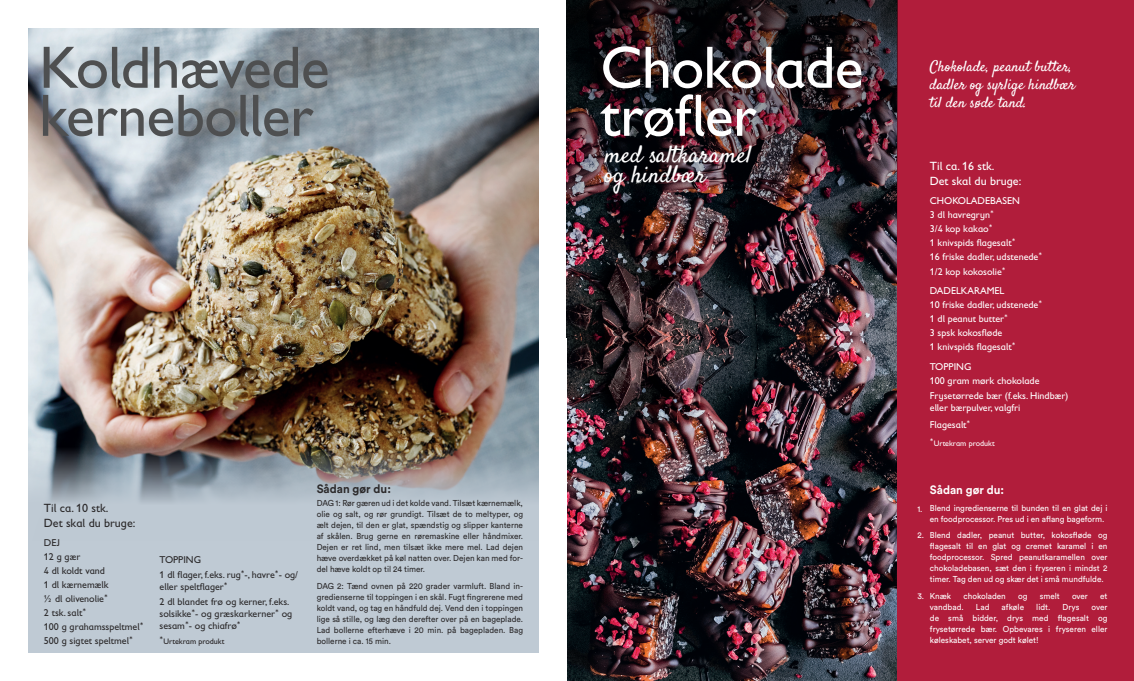
<style>
.page{position:relative;width:1134px;height:681px;background:#fff}
.page>*{position:absolute;margin:0;border:0;box-sizing:border-box;transform-origin:0 0}
.t1{font:60px/48px "Gill Sans Infant Std";letter-spacing:-.015em;color:#4e4f50}
.t2{font:60px/48px "Gill Sans Infant Std";letter-spacing:-.015em;color:#fff}
.t3{font:24px/20px "Satisfy";color:#fff}
.t4{font:15px/18px "Satisfy";color:#fff}
.t5{font:12px/15px "Gill Sans Infant Std";color:#2b292a}
.t6{font:12px/15px "Gill Sans Infant Std";color:#fff}
.t7{font:700 12px "Circular Std";color:#2b292a;scale:.96 1}
.t8{font:700 12px "Circular Std";color:#fff;scale:.96 1}
.t9{font:10px/14px "Gill Sans Infant Std";color:#fff}
.t10{font:10px/14px "Gill Sans Infant Std";color:#2b292a}
.t11{font:8.5px/11px "Circular Std";color:#2b292a;text-align:justify;scale:.96 1}
.t12{font:8.5px/11px "Circular Std";color:#fff;text-align:justify;scale:.96 1}
.t13{font:8px "Gill Sans Infant Std";color:#231f20}
.t14{font:8px "Gill Sans Infant Std";color:#fff}
</style>
<div class="page">
<div style="left:28px;top:28px;width:511px;height:624px;background:#bfcad4"></div>
<img style="left:28px;top:28px;width:511px;height:475px">
<img style="left:567px;top:271px;width:330px;height:409px">
<div style="left:897px;top:0;width:237px;height:680px;background:#b11d3b"></div>
<img style="left:567px;top:0;width:330px;height:271px">
<h1 class="t1" style="left:39px;top:43px;width:292px">Koldhævede kerneboller</h1>
<h3 class="t5" style="left:44px;top:500px;width:93px">Til ca. 10 stk.<br>Det skal du bruge:</h3>
<p class="t10" style="left:44px;top:535px;width:101px">DEJ<br>12 g gær<br>4 dl koldt vand<br>1 dl kærnemælk<br>½ dl olivenolie<sup>*<br></sup>2 tsk. salt<sup>*<br></sup>100 g grahamsspeltmel<sup>*<br></sup>500 g sigtet speltmel<sup>*</sup></p>
<p class="t10" style="left:160px;top:552px;width:140px;line-height:14.8px">TOPPING<br>1 dl flager, f.eks. rug<sup>*</sup>-, havre<sup>*</sup>- og/</p>
<p class="t10" style="left:160px;top:579px;width:131px;line-height:14.8px">eller speltflager<sup>*<br></sup>2 dl blandet frø og kerner, f.eks.</p>
<p class="t10" style="left:160px;top:607px;width:134px;line-height:12px">solsikke<sup>*</sup>- og græskarkerner<sup>*</sup> og sesam<sup>*</sup>- og chiafrø<sup>*</sup></p>
<p class="t13" style="left:160px;top:636px;width:66px"><sup>*</sup>Urtekram produkt</p>
<h3 class="t7" style="left:317px;top:480px;width:79px">Sådan gør du:</h3>
<p class="t11" style="left:317px;top:497px;width:216px">DAG 1: Rør gæren ud i det kolde vand. Tilsæt kærnemælk, olie og salt, og rør grundigt. Tilsæt de to meltyper, og ælt dejen, til den er glat, spændstig og slipper kanterne af skålen. Brug gerne en røremaskine eller håndmixer.<br>Dejen er ret lind, men tilsæt ikke mere mel. Lad dejen hæve overdækket på køl natten over. Dejen kan med for&shy;del hæve koldt op til 24 timer.</p>
<p class="t11" style="left:317px;top:580px;width:216px">DAG 2: Tænd ovnen på 220 grader varmluft. Bland in&shy;gredienserne til toppingen i en skål. Fugt fingrerene med koldt vand, og tag en håndfuld dej. Vend den i toppingen lige så stille, og læg den derefter over på en bageplade.<br>Lad bollerne efterhæve i 20 min. på bagepladen. Bag bollerne i ca. 15 min.</p>
<h1 class="t2" style="left:600px;top:43px;width:265px">Chokolade trøfler</h1>
<h2 class="t3" style="left:604px;top:146px;width:149px">med saltkaramel og hindbær</h2>
<h3 class="t4" style="left:930px;top:58px;width:147px">Chokolade, peanut butter, dadler og syrlige hindbær til den søde tand.</h3>
<h3 class="t6" style="left:930px;top:158px;width:93px">Til ca. 16 stk.<br>Det skal du bruge:</h3>
<p class="t9" style="left:930px;top:193px;width:114px">CHOKOLADEBASEN<br>3 dl havregryn<sup>*<br></sup>3/4 kop kakao<sup>*<br></sup>1 knivspids flagesalt<sup>*<br></sup>16 friske dadler, udstenede<sup>*</sup></p>
<p class="t9" style="left:930px;top:262px;width:77px;line-height:19.3px">1/2 kop kokosolie<sup>*<br></sup>DADELKARAMEL</p>
<p class="t9" style="left:930px;top:297px;width:114px">10 friske dadler, udstenede<sup>*<br></sup>1 dl peanut butter<sup>*<br></sup>3 spsk kokosfløde<br>1 knivspids flagesalt<sup>*</sup></p>
<p class="t9" style="left:930px;top:358px;width:140px;line-height:14.8px">TOPPING<br>100 gram mørk chokolade<br>Frysetørrede bær (f.eks. Hindbær)</p>
<p class="t9" style="left:930px;top:399px;width:92px;line-height:16.8px">eller bærpulver, valgfri<br>Flagesalt<sup>*</sup></p>
<p class="t14" style="left:930px;top:438px;width:66px"><sup>*</sup>Urtekram produkt</p>
<h3 class="t8" style="left:930px;top:482px;width:79px">Sådan gør du:</h3>
<p class="t12" style="left:930px;top:502px;width:187px">Blend ingredienserne til bunden til en glat dej i en foodprocessor. Pres ud i en aflang bageform.</p>
<p class="t12" style="left:930px;top:529px;width:187px">Blend dadler, peanut butter, kokosfløde og flagesalt til en glat og cremet karamel i en foodprocessor. Spred peanutkaramellen over chokoladebasen, sæt den i fryseren i mindst 2 timer. Tag den ud og skær det i små mundfulde.</p>
<p class="t12" style="left:930px;top:590px;width:24px">Knæk</p>
<p class="t12" style="left:963px;top:590px;width:46px">chokoladen</p>
<p class="t12" style="left:1018px;top:590px;width:11px">og</p>
<p class="t12" style="left:1040px;top:590px;width:22px">smelt</p>
<p class="t12" style="left:1072px;top:590px;width:18px">over</p>
<p class="t12" style="left:1100px;top:590px;width:9px">et</p>
<p class="t12" style="left:930px;top:601px;width:37px">vandbad.</p>
<p class="t12" style="left:976px;top:601px;width:16px">Lad</p>
<p class="t12" style="left:1002px;top:601px;width:25px">afkøle</p>
<p class="t12" style="left:1036px;top:601px;width:16px">lidt.</p>
<p class="t12" style="left:1062px;top:601px;width:19px">Drys</p>
<p class="t12" style="left:917px;top:503px;width:7px">1.</p>
<p class="t12" style="left:917px;top:529px;width:8px">2.</p>
<p class="t12" style="left:917px;top:590px;width:8px">3.</p>
<p class="t12" style="left:930px;top:601px;width:187px;text-indent:162px">over de små bidder, drys med flagesalt og frysetørrede bær. Opbevares i fryseren eller køleskabet, server godt kølet!</p>
</div>
